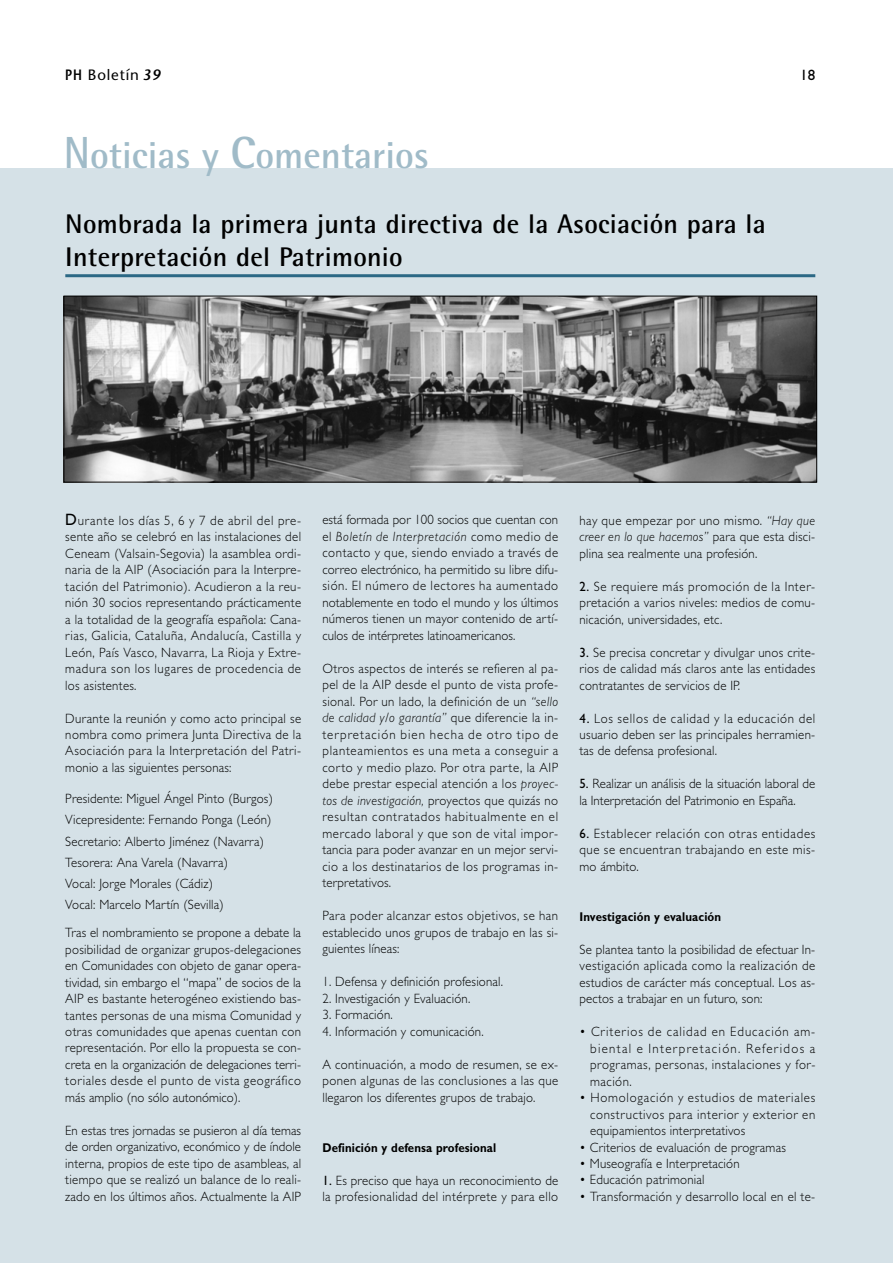
<style>
.page{position:relative;width:893px;height:1263px;background:#fff}
.page>*{position:absolute;margin:0;border:0;box-sizing:border-box;transform-origin:0 0}
.t1{font:700 37.5px "Rotis Semi Sans";color:#a0bbc8}
.t2{font:700 27px/33px "Rotis Semi Sans";letter-spacing:.01em;color:#000}
.t3{font:15px "Stone Sans";letter-spacing:.055em;color:#000}
.t4{font:15px "Gill Sans";color:#000}
.t5{font:300 13.5px/16.5px "Gill Sans";letter-spacing:.015em;color:#000;text-align:justify;scale:.95 1}
.t6{font:300 13.5px/16.5px "Gill Sans";letter-spacing:.04em;color:#000;scale:.95 1}
.t7{font:700 12.75px "Gill Sans";letter-spacing:.01em;color:#000;scale:.9 1}
.s1{font-weight:600}
.s2{font-weight:600;font-style:italic}
.s3{font-size:45px}
.s4{font-weight:400;font-size:16.5px}
.s5{font-style:italic}
.s6{font-weight:400}
</style>
<div class="page">
<div style="left:0;top:168px;width:892px;height:1095px;background:#d5e1e7"></div>
<hr style="left:65px;top:274px;width:750px;height:3px;background:#2b6885">
<img style="left:66px;top:298px;width:748px;height:182px">
<div style="left:64px;top:296px;width:752px;height:186px;border:1px solid #000"></div>
<p class="t3" style="left:65px;top:69px;width:97px"><span class="s1">PH</span> Boletín <span class="s2">39</span></p>
<p class="t4" style="left:800px;top:69px;width:16px">18</p>
<h1 class="t1" style="left:64px;top:141px;width:367px"><span class="s3">N</span>oticias y <span class="s3">C</span>omentarios</h1>
<h2 class="t2" style="left:65px;top:210px;width:702px">Nombrada la primera junta directiva de la Asociación para la<br>Interpretación del Patrimonio</h2>
<p class="t5" style="left:65px;top:513px;width:250px"><span class="s4">D</span>urante los días 5, 6 y 7 de abril del pre&shy;sente año se celebró en las instalaciones del Ceneam (Valsain-Segovia) la asamblea ordi&shy;naria de la AIP (Asociación para la Interpre&shy;tación del Patrimonio). Acudieron a la reu&shy;nión 30 socios representando prácticamente a la totalidad de la geografía española: Cana&shy;rias, Galicia, Cataluña, Andalucía, Castilla y León, País Vasco, Navarra, La Rioja y Extre&shy;madura son los lugares de procedencia de los asistentes.</p>
<p class="t5" style="left:65px;top:711px;width:250px">Durante la reunión y como acto principal se nombra como primera Junta Directiva de la Asociación para la Interpretación del Patri&shy;monio a las siguientes personas:</p>
<p class="t5" style="left:65px;top:790px;width:220px;line-height:21px;text-align:left">Presidente: Miguel Ángel Pinto (Burgos)<br>Vicepresidente: Fernando Ponga (León)<br>Secretario: Alberto Jiménez (Navarra)<br>Tesorera: Ana Varela (Navarra)<br>Vocal: Jorge Morales (Cádiz)<br>Vocal: Marcelo Martín (Sevilla)</p>
<p class="t5" style="left:65px;top:926px;width:250px">Tras el nombramiento se propone a debate la posibilidad de organizar grupos-delegaciones en Comunidades con objeto de ganar opera&shy;tividad, sin embargo el “mapa” de socios de la AIP es bastante heterogéneo existiendo bas&shy;tantes personas de una misma Comunidad y otras comunidades que apenas cuentan con representación. Por ello la propuesta se con&shy;creta en la organización de delegaciones terri&shy;toriales desde el punto de vista geográfico más amplio (no sólo autonómico).</p>
<p class="t5" style="left:65px;top:1124px;width:250px">En estas tres jornadas se pusieron al día temas de orden organizativo, económico y de índole interna, propios de este tipo de asambleas, al tiempo que se realizó un balance de lo reali&shy;zado en los últimos años. Actualmente la AIP</p>
<p class="t5" style="left:322px;top:513px;width:250px">está formada por 100 socios que cuentan con el <span class="s5">Boletín de Interpretación</span> como medio de contacto y que, siendo enviado a través de correo electrónico, ha permitido su libre difu&shy;sión. El número de lectores ha aumentado notablemente en todo el mundo y los últimos números tienen un mayor contenido de artí&shy;culos de intérpretes latinoamericanos.</p>
<p class="t5" style="left:322px;top:662px;width:250px">Otros aspectos de interés se refieren al pa&shy;pel de la AIP desde el punto de vista profe&shy;sional. Por un lado, la definición de un <span class="s5">“sello de calidad y/o garantía”</span> que diferencie la in&shy;terpretación bien hecha de otro tipo de planteamientos es una meta a conseguir a corto y medio plazo. Por otra parte, la AIP debe prestar especial atención a los <span class="s5">proyec&shy;tos de investigación,</span> proyectos que quizás no resultan contratados habitualmente en el mercado laboral y que son de vital impor&shy;tancia para poder avanzar en un mejor servi&shy;cio a los destinatarios de los programas in&shy;terpretativos.</p>
<p class="t5" style="left:322px;top:909px;width:250px">Para poder alcanzar estos objetivos, se han establecido unos grupos de trabajo en las si&shy;guientes líneas:</p>
<p class="t5" style="left:322px;top:975px;width:192px">1. Defensa y definición profesional.</p>
<p class="t5" style="left:322px;top:992px;width:157px">2. Investigación y Evaluación.</p>
<p class="t5" style="left:322px;top:1008px;width:76px">3. Formación.</p>
<p class="t5" style="left:322px;top:1025px;width:171px">4. Información y comunicación.</p>
<p class="t5" style="left:322px;top:1058px;width:250px">A continuación, a modo de resumen, se ex&shy;ponen algunas de las conclusiones a las que llegaron los diferentes grupos de trabajo.</p>
<p class="t7" style="left:322px;top:1142px;width:194px">Definición y defensa profesional</p>
<p class="t6" style="left:322px;top:1173px;width:250px"><span class="s6">1.</span> Es preciso que haya un reconocimiento de la profesionalidad del intérprete y para ello</p>
<p class="t5" style="left:579px;top:513px;width:250px">hay que empezar por uno mismo. <span class="s5">“Hay que creer en lo que hacemos”</span> para que esta disci&shy;plina sea realmente una profesión.</p>
<p class="t5" style="left:579px;top:579px;width:250px"><span class="s6">2.</span> Se requiere más promoción de la Inter&shy;pretación a varios niveles: medios de comu&shy;nicación, universidades, etc.</p>
<p class="t5" style="left:579px;top:645px;width:250px"><span class="s6">3.</span> Se precisa concretar y divulgar unos crite&shy;rios de calidad más claros ante las entidades contratantes de servicios de IP.</p>
<p class="t5" style="left:579px;top:711px;width:250px"><span class="s6">4.</span> Los sellos de calidad y la educación del usuario deben ser las principales herramien&shy;tas de defensa profesional.</p>
<p class="t5" style="left:579px;top:777px;width:250px"><span class="s6">5.</span> Realizar un análisis de la situación laboral de la Interpretación del Patrimonio en España.</p>
<p class="t5" style="left:579px;top:827px;width:250px"><span class="s6">6.</span> Establecer relación con otras entidades que se encuentran trabajando en este mis&shy;mo ámbito.</p>
<p class="t7" style="left:579px;top:911px;width:159px">Investigación y evaluación</p>
<p class="t5" style="left:579px;top:942px;width:250px">Se plantea tanto la posibilidad de efectuar In&shy;vestigación aplicada como la realización de estudios de carácter más conceptual. Los as&shy;pectos a trabajar en un futuro, son:</p>
<p class="t5" style="left:590px;top:1025px;width:238px;text-indent:-11px">• Criterios de calidad en Educación am&shy;biental e Interpretación. Referidos a programas, personas, instalaciones y for&shy;mación.</p>
<p class="t5" style="left:590px;top:1091px;width:238px;text-indent:-11px">• Homologación y estudios de materiales constructivos para interior y exterior en equipamientos interpretativos</p>
<p class="t5" style="left:579px;top:1140px;width:219px">• Criterios de evaluación de programas</p>
<p class="t5" style="left:579px;top:1157px;width:170px">• Museografía e Interpretación</p>
<p class="t5" style="left:579px;top:1173px;width:133px">• Educación patrimonial</p>
<p class="t5" style="left:579px;top:1190px;width:250px">• Transformación y desarrollo local en el te-</p>
</div>
